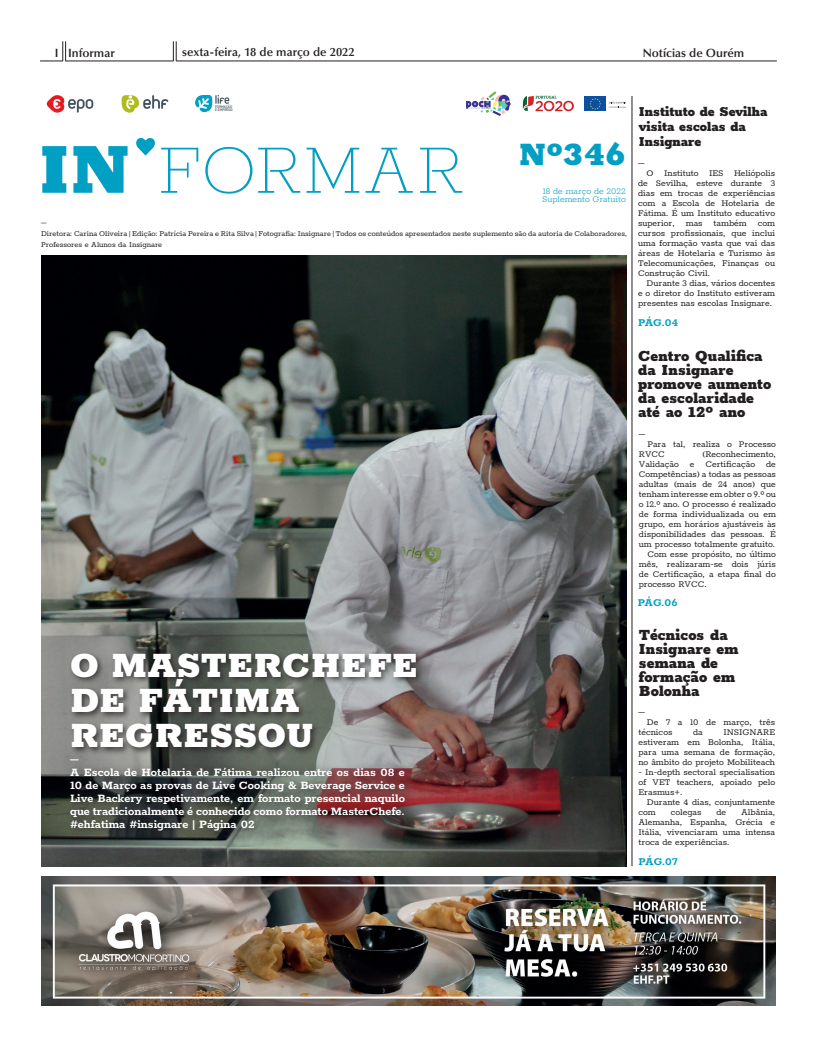
<style>
.page{position:relative;width:817px;height:1049px;background:#fff}
.page>*{position:absolute;margin:0;border:0;box-sizing:border-box;transform-origin:0 0}
.t1{font:100 80px "Rokkitt";letter-spacing:-.01em;color:#009fc3}
.t2{font:900 39px/35px "Rokkitt";color:#fff}
.t3{font:900 35.8px "Rokkitt";color:#009fc3}
.t4{font:900 17px/14px "Rokkitt";letter-spacing:.01em;color:#231f20}
.t5{font:900 15px/15px "Rokkitt";color:#231f20}
.t6{font:700 13px/13px "Rokkitt";color:#fff}
.t7{font:600 12px "Optima LT Std";color:#231f20}
.t8{font:700 12px "Rokkitt";letter-spacing:-.01em;color:#009fc3}
.t9{font:10px/10px "Rokkitt";color:#231f20;text-align:justify}
.t10{font:300 9.9px/7.7px "Rokkitt";color:#009fc3}
.t11{font:8.5px/11px "Rokkitt";color:#231f20}
.t12{font:700 3.7px/3.8px "Netto OT";color:#45555f}
.s1{font-weight:900}
</style>
<div class="page">
<hr style="left:66px;top:61px;width:107px;height:1px;background:#231f20">
<hr style="left:176px;top:61px;width:600px;height:1px;background:#231f20">
<svg style="left:40px;top:41px;width:26px;height:21px"></svg>
<svg style="left:173px;top:41px;width:4px;height:20px"></svg>
<img style="left:42px;top:255px;width:584px;height:611px">
<hr style="left:631px;top:96px;width:1px;height:770px;background:#231f20">
<svg style="left:136px;top:138px;width:19px;height:17px"></svg>
<div style="left:69px;top:651px;width:355px;height:104px;background:#231f20;opacity:.75"></div>
<img style="left:42px;top:876px;width:733px;height:130px">
<svg style="left:46px;top:95px;width:47px;height:18px"></svg>
<svg style="left:122px;top:95px;width:46px;height:18px"></svg>
<svg style="left:195px;top:95px;width:34px;height:17px"></svg>
<div style="left:584px;top:96px;width:22px;height:15px;background:#0d509f"></div>
<svg style="left:589px;top:98px;width:12px;height:12px"></svg>
<svg style="left:608px;top:102px;width:18px;height:6px"></svg>
<svg style="left:522px;top:96px;width:51px;height:15px"></svg>
<svg style="left:466px;top:91px;width:44px;height:25px"></svg>
<svg style="left:64px;top:752px;width:352px;height:90px"></svg>
<p class="t7" style="left:55px;top:46px;width:61px">I Informar</p>
<p class="t7" style="left:182px;top:45px;width:174px">sexta-feira, 18 de março de 2022</p>
<p class="t7" style="left:642px;top:46px;width:103px">Notícias de Ourém</p>
<p class="t12" style="left:215px;top:104px;width:19px">FORMAÇÃO<br>E EMPREGO</p>
<h1 class="t1" style="left:38px;top:117px;width:429px"><span class="s1">IN</span> FORMAR</h1>
<h3 class="t3" style="left:519px;top:125px;width:108px">Nº346</h3>
<p class="t10" style="left:542px;top:187px;width:85px">18 de março de 2022<br>Suplemento Gratuito</p>
<p class="t11" style="left:41px;top:216px;width:587px">–<br>Diretora: Carina Oliveira | Edição: Patrícia Pereira e Rita Silva | Fotografia: Insignare | Todos os conteúdos apresentados neste suplemento são da autoria de Colaboradores,<br>Professores e Alunos da Insignare</p>
<h2 class="t2" style="left:70px;top:644px;width:349px">O MASTERCHEFE<br>DE FÁTIMA<br>REGRESSOU</h2>
<p class="t6" style="left:70px;top:751px;width:336px">–<br>A Escola de Hotelaria de Fátima realizou entre os dias 08 e 10 de Março as provas de Live Cooking &amp; Beverage Service e Live Backery respetivamente, em formato presencial naquilo que tradicionalmente é conhecido como formato MasterChefe. #ehfatima #insignare | Página 02</p>
<h3 class="t5" style="left:638px;top:103px;width:130px">Instituto de Sevilha visita escolas da<br>Insignare</h3>
<p class="t9" style="left:638px;top:158px;width:8px">–</p>
<p class="t9" style="left:638px;top:168px;width:138px;text-indent:8px">O Instituto IES Heliópolis de Sevilha, esteve durante 3 dias em trocas de experiências com a Escola de Hotelaria de Fátima. É um Instituto educativo superior, mas também com cursos profissionais, que inclui uma formação vasta que vai das áreas de Hotelaria e Turismo às Telecomunicações, Finanças ou Construção Civil.</p>
<p class="t9" style="left:638px;top:278px;width:138px;text-indent:8px">Durante 3 dias, vários docentes e o diretor do Instituto estiveram presentes nas escolas Insignare.</p>
<p class="t8" style="left:638px;top:314px;width:41px">PÁG.04</p>
<h3 class="t4" style="left:638px;top:347px;width:134px">Centro Qualifica da Insignare promove aumento da escolaridade até ao 12º ano</h3>
<p class="t9" style="left:638px;top:428px;width:8px">–</p>
<p class="t9" style="left:638px;top:438px;width:138px;text-indent:8px">Para tal, realiza o Processo<br>RVCC</p>
<p class="t9" style="left:702px;top:448px;width:75px">(Reconhecimento,</p>
<p class="t9" style="left:638px;top:458px;width:138px">Validação e Certificação de</p>
<p class="t9" style="left:638px;top:468px;width:138px">Competências) a todas as pessoas</p>
<p class="t9" style="left:638px;top:478px;width:138px">adultas (mais de 24 anos) que</p>
<p class="t9" style="left:638px;top:488px;width:138px">tenham interesse em obter o 9.º ou</p>
<p class="t9" style="left:638px;top:498px;width:138px">o 12.º ano. O processo é realizado</p>
<p class="t9" style="left:638px;top:508px;width:138px">de forma individualizada ou em</p>
<p class="t9" style="left:638px;top:518px;width:138px">grupo, em horários ajustáveis às</p>
<p class="t9" style="left:638px;top:528px;width:138px">disponibilidades das pessoas. É</p>
<p class="t9" style="left:638px;top:538px;width:138px">um processo totalmente gratuito.</p>
<p class="t9" style="left:647px;top:548px;width:130px">Com esse propósito, no último</p>
<p class="t9" style="left:638px;top:558px;width:138px">mês, realizaram-se dois júris</p>
<p class="t9" style="left:638px;top:568px;width:138px">de Certificação, a etapa final do</p>
<p class="t9" style="left:638px;top:578px;width:69px">processo RVCC.</p>
<p class="t8" style="left:637px;top:594px;width:41px">PÁG.06</p>
<h3 class="t4" style="left:638px;top:626px;width:101px">Técnicos da<br>Insignare em semana de formação em<br>Bolonha</h3>
<p class="t9" style="left:638px;top:707px;width:8px">–</p>
<p class="t9" style="left:638px;top:717px;width:138px;text-indent:8px">De 7 a 10 de março, três técnicos</p>
<p class="t9" style="left:638px;top:727px;width:138px;text-indent:85px">INSIGNARE estiveram em Bolonha, Itália, para uma semana de formação, no âmbito do projeto Mobiliteach</p>
<p class="t9" style="left:638px;top:767px;width:138px">- In-depth sectoral specialisation of VET teachers, apoiado pelo Erasmus+.</p>
<p class="t9" style="left:638px;top:797px;width:138px;text-indent:8px">Durante 4 dias, conjuntamente com</p>
<p class="t9" style="left:693px;top:727px;width:11px">da</p>
<p class="t9" style="left:638px;top:807px;width:138px;text-indent:103px">Albânia, Alemanha, Espanha, Grécia e Itália, vivenciaram uma intensa troca de experiências.</p>
<p class="t9" style="left:670px;top:807px;width:32px">colegas</p>
<p class="t9" style="left:716px;top:807px;width:11px">de</p>
<p class="t8" style="left:638px;top:853px;width:41px">PÁG.07</p>
</div>
